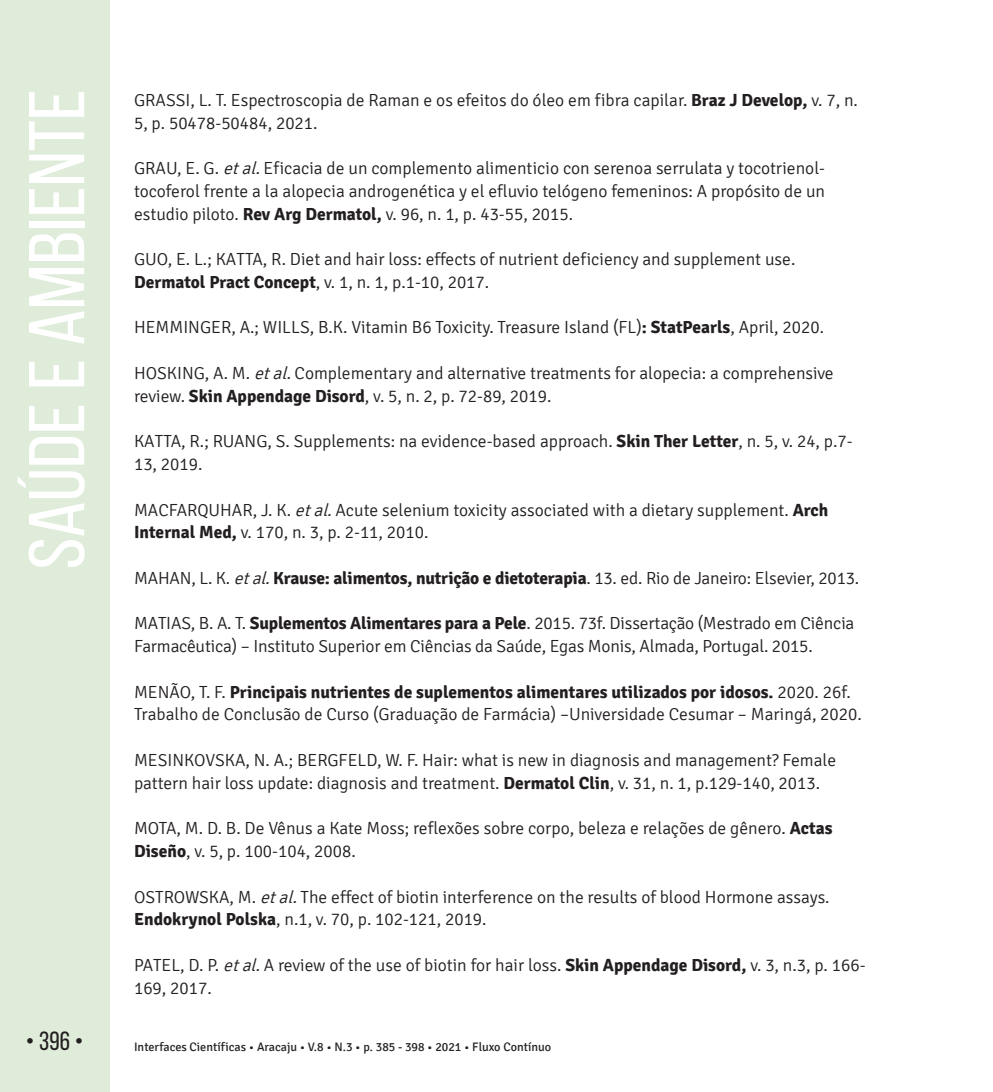
<style>
.page{position:relative;width:993px;height:1092px;background:#fff}
.page>*{position:absolute;margin:0;border:0;box-sizing:border-box;transform-origin:0 0}
.t1{font:78.75px "Bebas Neue";color:#fff;scale:1.09 1}
.t2{font:26.25px "Bebas Neue";color:#231f20}
.t3{font:300 17.5px/22.8px "Signika";color:#231f20}
.t4{font:12.25px "Signika";color:#231f20}
.s1{font-weight:700}
.s2{font-style:italic}
</style>
<div class="page">
<div style="left:0;top:0;width:109px;height:1091px;background:#deecd9"></div>
<h1 class="t1" style="left:14px;top:569px;width:442px;rotate:-90deg">Saúde e Ambiente</h1>
<p class="t3" style="left:134px;top:89px;width:725px">GRASSI, L. T. Espectroscopia de Raman e os efeitos do óleo em fibra capilar. <span class="s1">Braz J Develop,</span> v. 7, n.<br>5, p. 50478-50484, 2021.</p>
<p class="t3" style="left:134px;top:157px;width:692px;text-align:justify">GRAU, E. G. <span class="s2">etal.</span>Eficacia de un complemento alimenticio con serenoa serrulata y tocotrienol&shy;tocoferol frente a la alopecia androgenética y el efluvio telógeno femeninos: A propósito de un estudio piloto. <span class="s1">Rev Arg Dermatol,</span> v. 96, n. 1, p. 43-55, 2015.</p>
<p class="t3" style="left:134px;top:248px;width:662px">GUO, E. L.; KATTA, R. Diet and hair loss: effects of nutrient deficiency and supplement use.<br><span class="s1">Dermatol Pract Concept</span>, v. 1, n. 1, p.1-10, 2017.</p>
<p class="t3" style="left:134px;top:316px;width:691px">HEMMINGER, A.; WILLS, B.K. Vitamin B6 Toxicity. Treasure Island (FL)<span class="s1">: StatPearls</span>, April, 2020.</p>
<p class="t3" style="left:134px;top:362px;width:701px">HOSKING, A. M. <span class="s2">etal.</span>Complementary and alternative treatments for alopecia: a comprehensive review. <span class="s1">Skin Appendage Disord</span>, v. 5, n. 2, p. 72-89, 2019.</p>
<p class="t3" style="left:134px;top:430px;width:719px">KATTA, R.; RUANG, S. Supplements: na evidence-based approach. <span class="s1">Skin Ther Letter</span>, n. 5, v. 24, p.7-<br>13, 2019.</p>
<p class="t3" style="left:134px;top:498px;width:695px">MACFARQUHAR, J. K. <span class="s2">etal.</span>Acute selenium toxicity associated with a dietary supplement. <span class="s1">Arch<br>Internal Med,</span> v. 170, n. 3, p. 2-11, 2010.</p>
<p class="t3" style="left:134px;top:567px;width:726px">MAHAN, L. K. <span class="s2">etal.</span><span class="s1">Krause: alimentos, nutrição e dietoterapia</span>. 13. ed. Rio de Janeiro: Elsevier, 2013.</p>
<p class="t3" style="left:134px;top:612px;width:721px">MATIAS, B. A. T. <span class="s1">Suplementos Alimentares para a Pele</span>. 2015. 73f. Dissertação (Mestrado em Ciência<br>Farmacêutica) – Instituto Superior em Ciências da Saúde, Egas Monis, Almada, Portugal. 2015.</p>
<p class="t3" style="left:134px;top:680px;width:729px">MENÃO, T. F. <span class="s1">Principais nutrientes de suplementos alimentares utilizados por idosos.</span> 2020. 26f.<br>Trabalho de Conclusão de Curso (Graduação de Farmácia) –Universidade Cesumar – Maringá, 2020.</p>
<p class="t3" style="left:134px;top:749px;width:703px">MESINKOVSKA, N. A.; BERGFELD, W. F. Hair: what is new in diagnosis and management? Female pattern hair loss update: diagnosis and treatment. <span class="s1">Dermatol Clin</span>, v. 31, n. 1, p.129-140, 2013.</p>
<p class="t3" style="left:134px;top:817px;width:699px">MOTA, M. D. B. De Vênus a Kate Moss; reflexões sobre corpo, beleza e relações de gênero. <span class="s1">Actas<br>Diseño</span>, v. 5, p. 100-104, 2008.</p>
<p class="t3" style="left:134px;top:885px;width:696px">OSTROWSKA, M. <span class="s2">etal.</span>The effect of biotin interference on the results of blood Hormone assays.<br><span class="s1">Endokrynol Polska</span>, n.1, v. 70, p. 102-121, 2019.</p>
<p class="t3" style="left:134px;top:953px;width:732px">PATEL, D. P. <span class="s2">etal.</span>A review of the use of biotin for hair loss. <span class="s1">Skin Appendage Disord,</span> v. 3, n.3, p. 166-<br>169, 2017.</p>
<h2 class="t2" style="left:26px;top:1026px;width:59px">• 396 •</h2>
<p class="t4" style="left:134px;top:1040px;width:418px">Interfaces Científicas • Aracaju • V.8 • N.3 • p. 385 - 398 • 2021 • Fluxo Contínuo</p>
</div>
